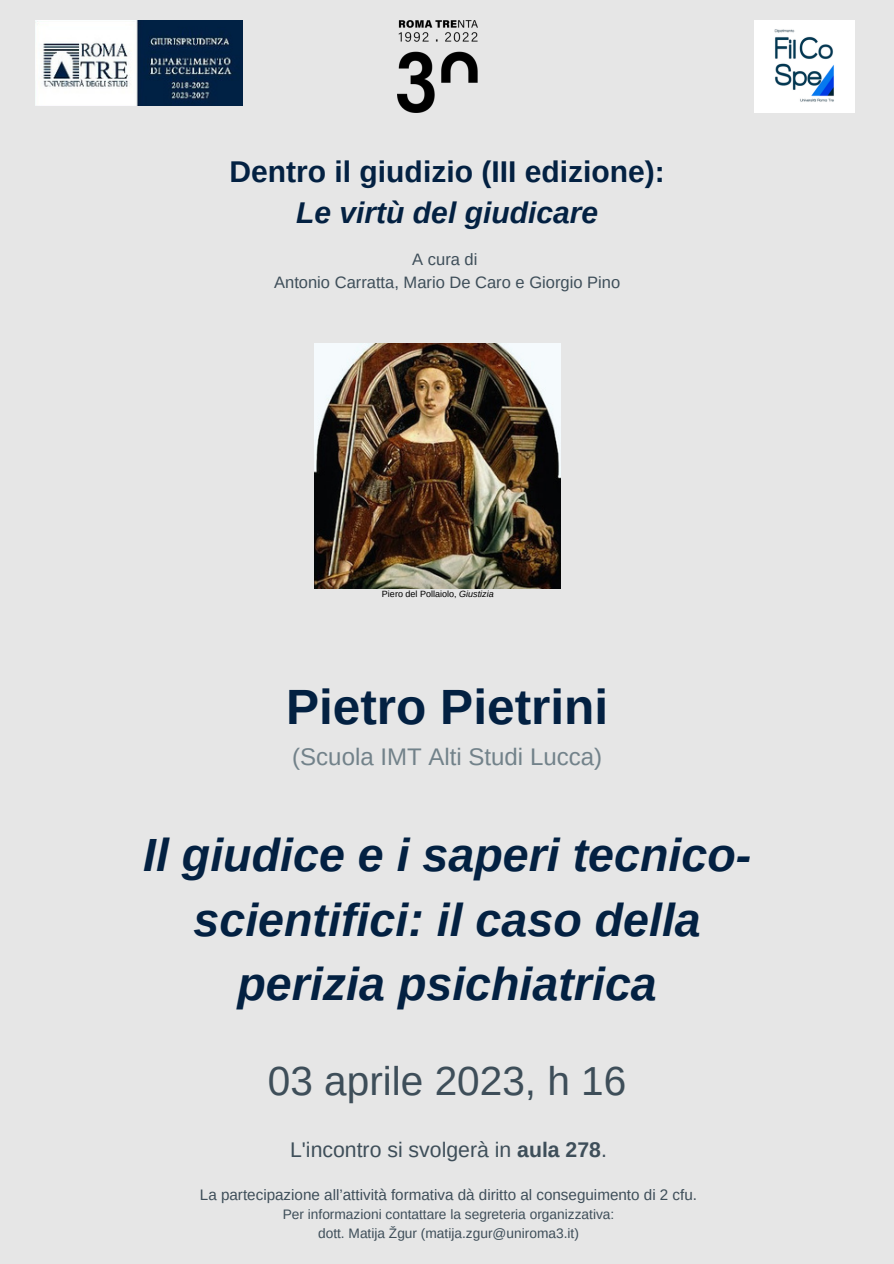
<style>
.page{position:relative;width:894px;height:1264px;background:#fff}
.page>*{position:absolute;margin:0;border:0;box-sizing:border-box;transform-origin:0 0}
.t1{font:700 49.5px "Arimo";color:#032142}
.t2{font:italic 700 46.5px/64.2px "Arimo";color:#032142;text-align:center}
.t3{font:40.5px "Arimo";color:#3e4e59}
.t4{font:700 30px "Arimo";color:#032142}
.t5{font:italic 700 30px "Arimo";color:#032142}
.t6{font:24px "Arimo";color:#72828a}
.t7{font:21.15px "Arimo";color:#3e4e59}
.t8{font:16.5px/22.8px "Arimo";color:#3e4e59;text-align:center}
.t9{font:15.15px "Arimo";color:#3e4e59}
.t10{font:13.65px/19.2px "Arimo";color:#3e4e59;text-align:center}
.t11{font:9px "Arimo";color:#000}
.s1{font-style:italic}
.s2{font-weight:700}
</style>
<div class="page">
<div style="left:0;top:0;width:893px;height:1263px;background:#e6e6e6"></div>
<img style="left:315px;top:343px;width:245px;height:246px">
<img style="left:35px;top:20px;width:208px;height:86px">
<img style="left:754px;top:20px;width:100px;height:93px">
<img style="left:397px;top:20px;width:80px;height:92px">
<h3 class="t4" style="left:229px;top:154px;width:437px">Dentro il giudizio (III edizione):</h3>
<h3 class="t5" style="left:296px;top:196px;width:303px">Le virtù del giudicare</h3>
<p class="t8" style="left:274px;top:248px;width:347px">A cura di<br>Antonio Carratta, Mario De Caro e Giorgio Pino</p>
<p class="t11" style="left:382px;top:589px;width:113px">Piero del Pollaiolo, <span class="s1">Giustizia</span></p>
<h1 class="t1" style="left:286px;top:679px;width:323px">Pietro Pietrini</h1>
<h3 class="t6" style="left:292px;top:743px;width:311px">(Scuola IMT Alti Studi Lucca)</h3>
<h2 class="t2" style="left:143px;top:823px;width:609px">Il giudice e i saperi tecnico&shy;scientifici: il caso della perizia psichiatrica</h2>
<h3 class="t3" style="left:268px;top:1058px;width:360px">03 aprile 2023, h 16</h3>
<h3 class="t7" style="left:290px;top:1137px;width:318px">L'incontro si svolgerà in <span class="s2">aula 278</span>.</h3>
<p class="t9" style="left:200px;top:1185px;width:498px">La partecipazione all’attività formativa dà diritto al conseguimento di 2 cfu.</p>
<p class="t10" style="left:282px;top:1204px;width:333px">Per informazioni contattare la segreteria organizzativa: dott. Matija Žgur (matija.zgur@uniroma3.it)</p>
</div>
